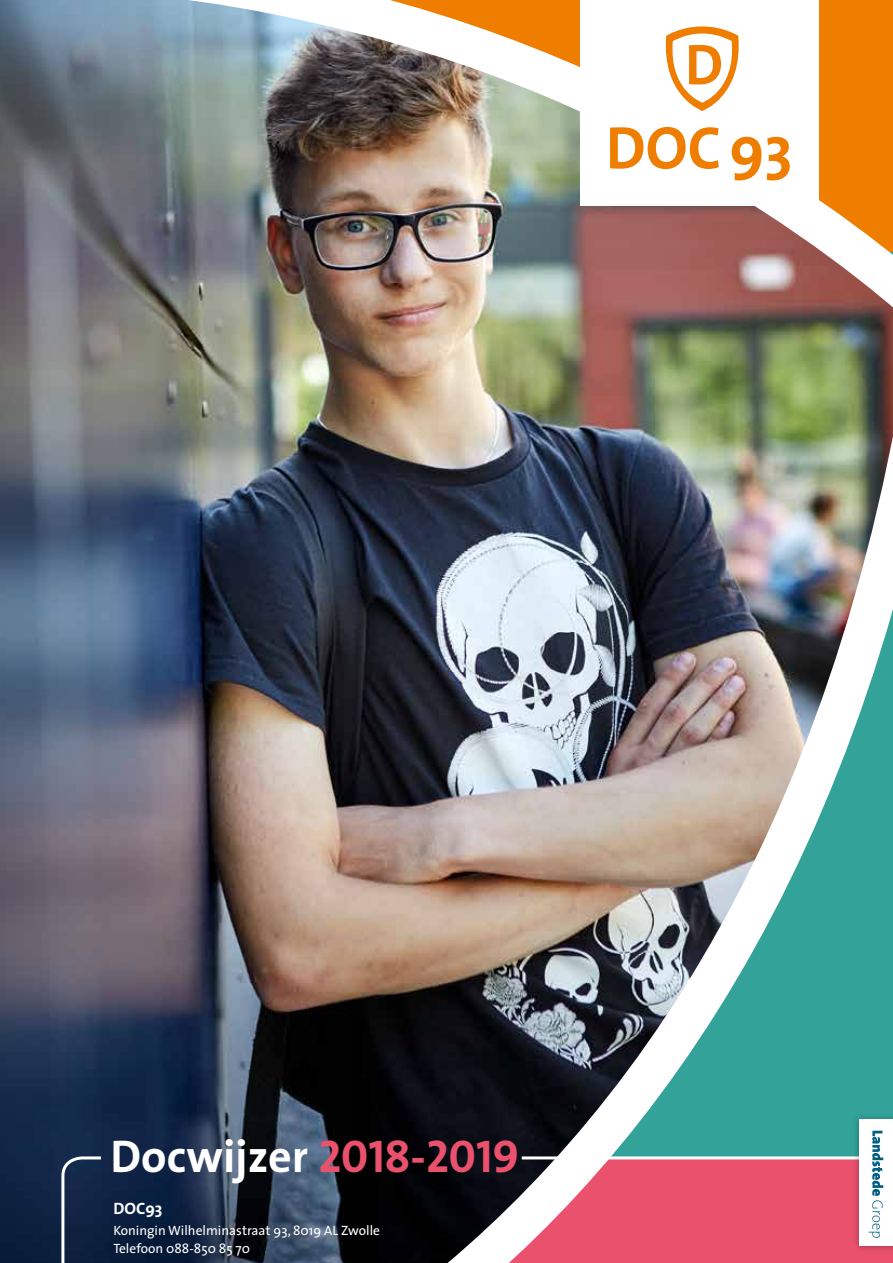
<style>
.page{position:relative;width:893px;height:1263px;background:#fff}
.page>*{position:absolute;margin:0;border:0;box-sizing:border-box;transform-origin:0 0}
.t1{font:700 46.05px "The Sans";color:#fff}
.t2{font:700 16.5px "The Sans";color:#fff}
.t3{font:13.5px/18px "The Sans";color:#fff}
.s1{font-family:"The Sans Bold Caps";font-weight:400;color:#ea516d}
</style>
<div class="page">
<img style="left:0;top:0;width:893px;height:1263px">
<svg style="left:61px;top:1156px;width:832px;height:107px;background:#754458"></svg>
<div style="left:581px;top:0;width:238px;height:205px;background:#fff"></div>
<svg style="left:610px;top:127px;width:109px;height:42px"></svg>
<svg style="left:665px;top:26px;width:74px;height:85px"></svg>
<svg style="left:732px;top:137px;width:29px;height:43px"></svg>
<svg style="left:767px;top:137px;width:23px;height:43px"></svg>
<div style="left:852px;top:1113px;width:41px;height:139px;background:#000;opacity:.3"></div>
<div style="left:859px;top:1120px;width:34px;height:126px;background:#fff"></div>
<svg style="left:869px;top:1131px;width:14px;height:107px"></svg>
<h1 class="t1" style="left:111px;top:1118px;width:410px">Docwijzer <span class="s1">2018-2019</span></h1>
<p class="t2" style="left:113px;top:1195px;width:51px">DOC93</p>
<p class="t3" style="left:113px;top:1221px;width:268px">Koningin Wilhelminastraat 93, 8019 AL Zwolle<br>Telefoon 088-850 85 70</p>
</div>
